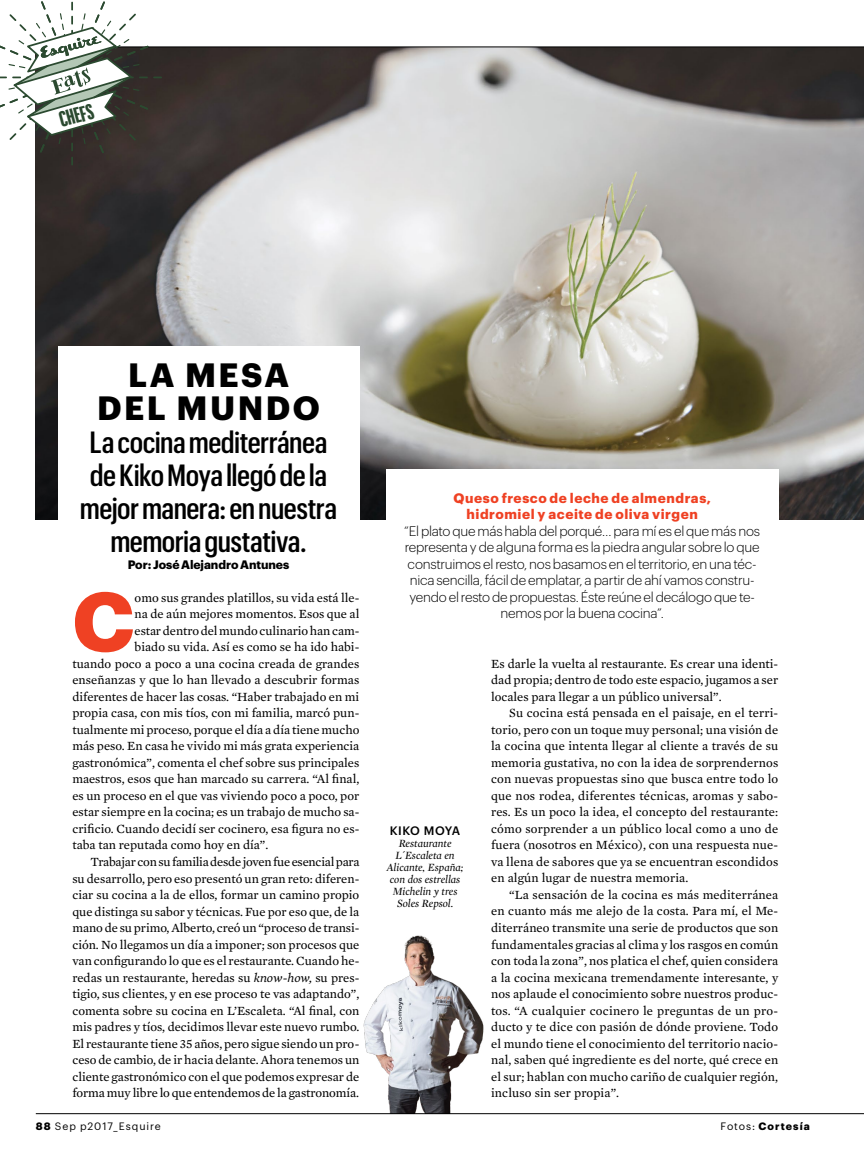
<style>
.page{position:relative;width:864px;height:1170px;background:#fff}
.page>*{position:absolute;margin:0;border:0;box-sizing:border-box;transform-origin:0 0}
.t1{font:700 82.05px "Graphik";color:#ef4123}
.t2{font:700 33px/33px "Graphik";letter-spacing:.075em;color:#000;text-align:center}
.t3{font:500 30px/33px "Graphik Cond";letter-spacing:-.02em;color:#000;text-align:center}
.t4{font:700 21.45px "Graphik XX Cond";color:#2b4a30}
.t5{font:300 13.5px/16.5px "Graphik";letter-spacing:-.015em;color:#000;text-align:center}
.t6{font:700 13.5px/16.5px "Graphik";letter-spacing:.04em;color:#ef4123;text-align:center}
.t7{font:12.75px/16.5px "Esquire Text HTF Roman";color:#000;text-align:justify}
.t8{font:12.75px "Esquire Text HTF Roman";letter-spacing:-.02em;color:#000}
.t9{font:700 12px "Graphik";letter-spacing:-.005em;color:#000}
.t10{font:500 12px "Graphik";letter-spacing:.02em;color:#000}
.t11{font:11.25px/12px "Esquire Display HTF Italic";color:#000;text-align:center}
.t12{font:10.5px "Graphik";letter-spacing:.085em;color:#000}
.t13{font:700 10.5px "Graphik";letter-spacing:.1em;color:#000}
.s1{font-family:"Esquire Text HTF Italic"}
.s2{font-weight:700}
.s3{font-weight:400}
</style>
<div class="page">
<img style="left:36px;top:48px;width:827px;height:471px">
<hr style="left:36px;top:47px;width:827px;height:1px;background:#000">
<img style="left:363px;top:935px;width:121px;height:178px">
<svg style="left:0;top:1px;width:162px;height:164px"></svg>
<div style="left:58px;top:346px;width:301px;height:239px;background:#fff"></div>
<div style="left:386px;top:469px;width:391px;height:183px;background:#fff"></div>
<hr style="left:36px;top:1113px;width:827px;height:1px;background:#000">
<h3 class="t4" style="left:57px;top:108px;width:36px;rotate:-15deg">CHEFS</h3>
<h2 class="t2" style="left:97px;top:356px;width:224px">LA MESA<br>DEL MUNDO</h2>
<h3 class="t3" style="left:80px;top:425px;width:259px">La cocina mediterránea de Kiko Moya llegó de la mejor manera: en nuestra memoria gustativa.</h3>
<p class="t9" style="left:128px;top:555px;width:163px">Por: José Alejandro Antunes</p>
<h1 class="t1" style="left:72px;top:558px;width:64px">C</h1>
<p class="t7" style="left:135px;top:589px;width:226px">omo sus grandes platillos, su vida está lle-</p>
<p class="t7" style="left:135px;top:606px;width:226px">na de aún mejores momentos. Esos que al</p>
<p class="t7" style="left:135px;top:622px;width:226px">estar dentro del mundo culinario han cam-</p>
<p class="t7" style="left:135px;top:639px;width:226px">biado su vida. Así es como se ha ido habi-</p>
<p class="t7" style="left:72px;top:655px;width:288px">tuando poco a poco a una cocina creada de grandes</p>
<p class="t7" style="left:72px;top:672px;width:288px">enseñanzas y que lo han llevado a descubrir formas</p>
<p class="t7" style="left:72px;top:688px;width:288px">diferentes de hacer las cosas. “Haber trabajado en mi</p>
<p class="t7" style="left:72px;top:705px;width:288px">propia casa, con mis tíos, con mi familia, marcó pun-</p>
<p class="t7" style="left:72px;top:721px;width:288px">tualmente mi proceso, porque el día a día tiene mucho</p>
<p class="t7" style="left:72px;top:738px;width:288px">más peso. En casa he vivido mi más grata experiencia</p>
<p class="t7" style="left:72px;top:754px;width:288px">gastronómica”, comenta el chef sobre sus principales</p>
<p class="t7" style="left:72px;top:771px;width:288px">maestros, esos que han marcado su carrera. “Al final,</p>
<p class="t7" style="left:72px;top:787px;width:288px">es un proceso en el que vas viviendo poco a poco, por</p>
<p class="t7" style="left:72px;top:804px;width:288px">estar siempre en la cocina; es un trabajo de mucho sa-</p>
<p class="t7" style="left:72px;top:820px;width:288px">crificio. Cuando decidí ser cocinero, esa figura no es-</p>
<p class="t7" style="left:72px;top:837px;width:197px">taba tan reputada como hoy en día”.</p>
<p class="t8" style="left:90px;top:854px;width:270px">Trabajar con su familia desde joven fue esencial para</p>
<p class="t7" style="left:72px;top:870px;width:288px">su desarrollo, pero eso presentó un gran reto: diferen-</p>
<p class="t7" style="left:72px;top:886px;width:288px">ciar su cocina a la de ellos, formar un camino propio</p>
<p class="t7" style="left:72px;top:903px;width:288px">que distinga su sabor y técnicas. Fue por eso que, de la</p>
<p class="t7" style="left:72px;top:919px;width:288px">mano de su primo, Alberto, creó un “proceso de transi-</p>
<p class="t7" style="left:72px;top:936px;width:288px">ción. No llegamos un día a imponer; son procesos que</p>
<p class="t7" style="left:72px;top:952px;width:288px">van configurando lo que es el restaurante. Cuando he-</p>
<p class="t7" style="left:72px;top:969px;width:288px">redas un restaurante, heredas su <span class="s1">know-how,</span> su pres-</p>
<p class="t7" style="left:72px;top:985px;width:288px">tigio, sus clientes, y en ese proceso te vas adaptando”,</p>
<p class="t7" style="left:72px;top:1002px;width:288px">comenta sobre su cocina en L’Escaleta. “Al final, con</p>
<p class="t7" style="left:72px;top:1018px;width:288px">mis padres y tíos, decidimos llevar este nuevo rumbo.</p>
<p class="t7" style="left:72px;top:1035px;width:288px">El restaurante tiene 35 años, pero sigue siendo un pro-</p>
<p class="t7" style="left:72px;top:1051px;width:288px">ceso de cambio, de ir hacia delante. Ahora tenemos un</p>
<p class="t7" style="left:72px;top:1068px;width:288px">cliente gastronómico con el que podemos expresar de</p>
<p class="t7" style="left:72px;top:1084px;width:288px">forma muy libre lo que entendemos de la gastronomía.</p>
<p class="t6" style="left:453px;top:488px;width:259px">Queso fresco de leche de almendras, hidromiel y aceite de oliva virgen</p>
<p class="t5" style="left:404px;top:521px;width:357px">“El plato que más habla del porqué… para mí es el que más nos representa y de alguna forma es la piedra angular sobre lo que construimos el resto, nos basamos en el territorio, en una téc&shy;nica sencilla, fácil de emplatar, a partir de ahí vamos constru&shy;yendo el resto de propuestas. Éste reúne el decálogo que te&shy;nemos por la buena cocina”.</p>
<p class="t10" style="left:389px;top:821px;width:72px">KIKO MOYA</p>
<p class="t11" style="left:386px;top:837px;width:78px">Restaurante<br>L´Escaleta en<br>Alicante, España; con dos estrellas<br>Michelin y tres<br>Soles Repsol.</p>
<p class="t7" style="left:491px;top:655px;width:288px">Es darle la vuelta al restaurante. Es crear una identi&shy;dad propia; dentro de todo este espacio, jugamos a ser locales para llegar a un público universal”.</p>
<p class="t7" style="left:491px;top:705px;width:289px;text-indent:18px">Su cocina está pensada en el paisaje, en el terri&shy;torio, pero con un toque muy personal; una visión de la cocina que intenta llegar al cliente a través de su memoria gustativa, no con la idea de sorprendernos con nuevas propuestas sino que busca entre todo lo que nos rodea, diferentes técnicas, aromas y sabo&shy;res. Es un poco la idea, el concepto del restaurante: cómo sorprender a un público local como a uno de fuera (nosotros en México), con una respuesta nue&shy;va llena de sabores que ya se encuentran escondidos en algún lugar de nuestra memoria.</p>
<p class="t7" style="left:491px;top:886px;width:288px;text-indent:18px">“La sensación de la cocina es más mediterránea en cuanto más me alejo de la costa. Para mí, el Me&shy;diterráneo transmite una serie de productos que son fundamentales gracias al clima y los rasgos en común con toda la zona”, nos platica el chef, quien considera a la cocina mexicana tremendamente interesante, y nos aplaude el conocimiento sobre nuestros produc&shy;tos. “A cualquier cocinero le preguntas de un pro&shy;ducto y te dice con pasión de dónde proviene. Todo el mundo tiene el conocimiento del territorio nacio&shy;nal, saben qué ingrediente es del norte, qué crece en el sur; hablan con mucho cariño de cualquier región, incluso sin ser propia”.</p>
<p class="t12" style="left:36px;top:1118px;width:126px"><span class="s2">88</span> Sep p2017_Esquire</p>
<p class="t13" style="left:720px;top:1118px;width:91px"><span class="s3">Fotos:</span> Cortesía</p>
</div>
